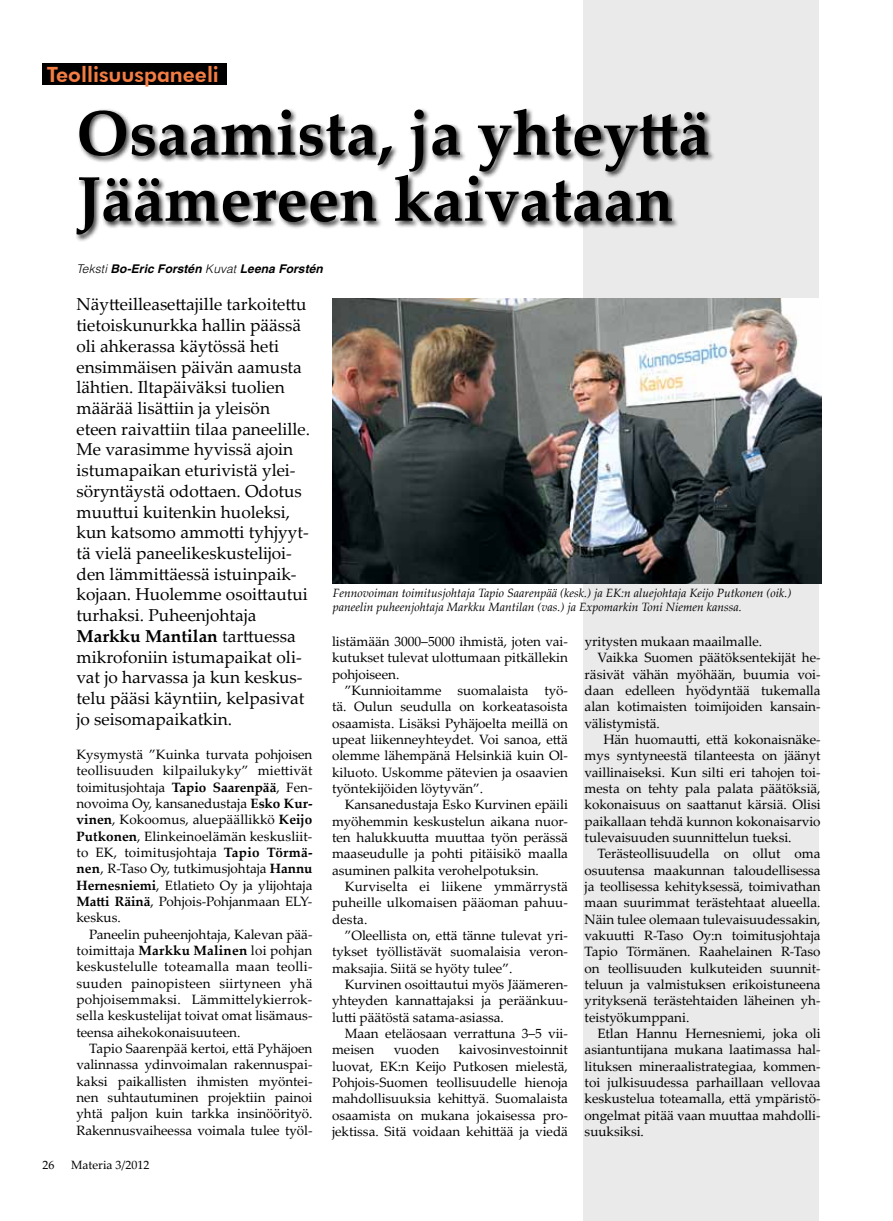
<style>
.page{position:relative;width:893px;height:1221px;background:#fff}
.page>*{position:absolute;margin:0;border:0;box-sizing:border-box;transform-origin:0 0}
.t1{font:700 63px/66px "Palatino Linotype";color:#000}
.t2{font:800 21px "Futura BT";color:#f37d43}
.t3{font:17.25px/20.7px "Palatino Linotype";color:#000}
.t4{font:13.5px/16.4px "Palatino Linotype";letter-spacing:-.005em;color:#000;text-align:justify}
.t5{font:italic 12px/13.5px "Palatino Linotype";color:#000}
.t6{font:italic 700 12px "Helvetica";letter-spacing:.01em;color:#000}
.t7{font:12px "Palatino Linotype";color:#000}
.s1{font-weight:300}
.s2{font-weight:700}
</style>
<div class="page">
<div style="left:583px;top:0;width:236px;height:1220px;background:#eaeaeb"></div>
<div style="left:43px;top:64px;width:184px;height:21px;background:#000"></div>
<div style="left:75px;top:107px;width:641px;height:135px;background:#000;opacity:.75"></div>
<img style="left:333px;top:299px;width:489px;height:284px">
<h2 class="t2" style="left:47px;top:62px;width:173px">Teollisuuspaneeli</h2>
<h1 class="t1" style="left:76px;top:98px;width:635px">Osaamista, ja yhteyttä<br>Jäämereen kaivataan</h1>
<p class="t6" style="left:76px;top:261px;width:248px"><span class="s1">Teksti</span> Bo-Eric Forstén <span class="s1">Kuvat</span> Leena Forstén</p>
<p class="t3" style="left:76px;top:293px;width:235px">Näytteilleasettajille tarkoitettu tietoiskunurkka hallin päässä oli ahkerassa käytössä heti ensimmäisen päivän aamusta lähtien. Iltapäiväksi tuolien määrää lisättiin ja yleisön eteen raivattiin tilaa paneelille.<br>Me varasimme hyvissä ajoin istumapaikan eturivistä ylei&shy;söryntäystä odottaen. Odotus muuttui kuitenkin huoleksi, kun katsomo ammotti tyhjyyt&shy;tä vielä paneelikeskustelijoi&shy;den lämmittäessä istuinpaik&shy;kojaan. Huolemme osoittautui turhaksi. Puheenjohtaja<br><span class="s2">Markku Mantilan</span> tarttuessa mikrofoniin istumapaikat oli&shy;vat jo harvassa ja kun keskus&shy;telu pääsi käyntiin, kelpasivat jo seisomapaikatkin.</p>
<p class="t4" style="left:76px;top:745px;width:238px">Kysymystä ”Kuinka turvata pohjoisen teollisuuden kilpailukyky” miettivät toimitusjohtaja <span class="s2">Tapio Saarenpää</span>, Fen&shy;novoima Oy, kansanedustaja <span class="s2">Esko Kur&shy;vinen</span>, Kokoomus, aluepäällikkö <span class="s2">Keijo Putkonen</span>, Elinkeinoelämän keskusliit&shy;to EK, toimitusjohtaja <span class="s2">Tapio Törmä&shy;nen</span>, R-Taso Oy, tutkimusjohtaja <span class="s2">Hannu Hernesniemi</span>, Etlatieto Oy ja ylijohtaja <span class="s2">Matti Räinä</span>, Pohjois-Pohjanmaan ELY&shy;keskus.</p>
<p class="t4" style="left:76px;top:925px;width:238px;text-indent:13px">Paneelin puheenjohtaja, Kalevan pää&shy;toimittaja <span class="s2">Markku Malinen</span> loi pohjan keskustelulle toteamalla maan teolli&shy;suuden painopisteen siirtyneen yhä pohjoisemmaksi. Lämmittelykierrok&shy;sella keskustelijat toivat omat lisämaus&shy;teensa aihekokonaisuuteen.</p>
<p class="t4" style="left:76px;top:1039px;width:238px;text-indent:13px">Tapio Saarenpää kertoi, että Pyhäjoen valinnassa ydinvoimalan rakennuspai&shy;kaksi paikallisten ihmisten myöntei&shy;nen suhtautuminen projektiin painoi yhtä paljon kuin tarkka insinöörityö.<br>Rakennusvaiheessa voimala tulee työl-</p>
<p class="t7" style="left:42px;top:1155px;width:13px">26</p>
<p class="t7" style="left:71px;top:1155px;width:80px">Materia 3/2012</p>
<p class="t5" style="left:333px;top:585px;width:460px">Fennovoiman toimitusjohtaja Tapio Saarenpää (kesk.) ja EK:n aluejohtaja Keijo Putkonen (oik.) paneelin puheenjohtaja Markku Mantilan (vas.) ja Expomarkin Toni Niemen kanssa.</p>
<p class="t4" style="left:332px;top:632px;width:238px">listämään 3000–5000 ihmistä, joten vai&shy;kutukset tulevat ulottumaan pitkällekin pohjoiseen.</p>
<p class="t4" style="left:332px;top:681px;width:238px;text-indent:13px">”Kunnioitamme suomalaista työ&shy;tä. Oulun seudulla on korkeatasoista osaamista. Lisäksi Pyhäjoelta meillä on upeat liikenneyhteydet. Voi sanoa, että olemme lähempänä Helsinkiä kuin Ol&shy;kiluoto. Uskomme pätevien ja osaavien työntekijöiden löytyvän”.</p>
<p class="t4" style="left:332px;top:796px;width:238px;text-indent:13px">Kansanedustaja Esko Kurvinen epäili myöhemmin keskustelun aikana nuor&shy;ten halukkuutta muuttaa työn perässä maaseudulle ja pohti pitäisikö maalla asuminen palkita verohelpotuksin.</p>
<p class="t4" style="left:332px;top:877px;width:238px;text-indent:13px">Kurviselta ei liikene ymmärrystä puheille ulkomaisen pääoman pahuu&shy;desta.</p>
<p class="t4" style="left:332px;top:926px;width:238px;text-indent:13px">”Oleellista on, että tänne tulevat yri&shy;tykset työllistävät suomalaisia veron&shy;maksajia. Siitä se hyöty tulee”.</p>
<p class="t4" style="left:332px;top:975px;width:238px;text-indent:13px">Kurvinen osoittautui myös Jäämeren&shy;yhteyden kannattajaksi ja peräänkuu&shy;lutti päätöstä satama-asiassa.</p>
<p class="t4" style="left:332px;top:1024px;width:238px;text-indent:13px">Maan eteläosaan verrattuna 3–5 vii&shy;meisen</p>
<p class="t4" style="left:332px;top:1040px;width:238px;text-indent:127px">kaivosinvestoinnit luovat, EK:n Keijo Putkosen mielestä, Pohjois-Suomen teollisuudelle hienoja mahdollisuuksia kehittyä. Suomalaista osaamista on mukana jokaisessa pro&shy;jektissa. Sitä voidaan kehittää ja viedä</p>
<p class="t4" style="left:394px;top:1040px;width:47px">vuoden</p>
<p class="t4" style="left:585px;top:632px;width:179px">yritysten mukaan maailmalle.</p>
<p class="t4" style="left:597px;top:649px;width:225px">Vaikka Suomen päätöksentekijät he-</p>
<p class="t4" style="left:585px;top:665px;width:238px">räsivät vähän myöhään, buumia voi-</p>
<p class="t4" style="left:585px;top:681px;width:237px">daan edelleen hyödyntää tukemalla</p>
<p class="t4" style="left:585px;top:698px;width:238px">alan kotimaisten toimijoiden kansain-</p>
<p class="t4" style="left:585px;top:714px;width:77px">välistymistä.</p>
<p class="t4" style="left:603px;top:730px;width:219px">Hän huomautti, että kokonaisnäke-</p>
<p class="t4" style="left:585px;top:747px;width:237px">mys syntyneestä tilanteesta on jäänyt</p>
<p class="t4" style="left:585px;top:763px;width:238px">vaillinaiseksi. Kun silti eri tahojen toi-</p>
<p class="t4" style="left:585px;top:779px;width:237px">mesta on tehty pala palata päätöksiä,</p>
<p class="t4" style="left:585px;top:796px;width:237px">kokonaisuus on saattanut kärsiä. Olisi</p>
<p class="t4" style="left:585px;top:812px;width:237px">paikallaan tehdä kunnon kokonaisarvio</p>
<p class="t4" style="left:585px;top:828px;width:209px">tulevaisuuden suunnittelun tueksi.</p>
<p class="t4" style="left:597px;top:845px;width:225px">Terästeollisuudella on ollut oma</p>
<p class="t4" style="left:585px;top:861px;width:237px">osuutensa maakunnan taloudellisessa</p>
<p class="t4" style="left:585px;top:877px;width:237px">ja teollisessa kehityksessä, toimivathan</p>
<p class="t4" style="left:585px;top:894px;width:237px">maan suurimmat terästehtaat alueella.</p>
<p class="t4" style="left:585px;top:910px;width:237px">Näin tulee olemaan tulevaisuudessakin,</p>
<p class="t4" style="left:585px;top:926px;width:237px">vakuutti R-Taso Oy:n toimitusjohtaja</p>
<p class="t4" style="left:585px;top:943px;width:237px">Tapio Törmänen. Raahelainen R-Taso</p>
<p class="t4" style="left:585px;top:959px;width:237px">on teollisuuden kulkuteiden suunnit-</p>
<p class="t4" style="left:585px;top:975px;width:237px">teluun ja valmistuksen erikoistuneena</p>
<p class="t4" style="left:585px;top:992px;width:238px">yrityksenä terästehtaiden läheinen yh-</p>
<p class="t4" style="left:585px;top:1008px;width:106px">teistyökumppani.</p>
<p class="t4" style="left:597px;top:1024px;width:225px">Etlan Hannu Hernesniemi, joka oli</p>
<p class="t4" style="left:585px;top:1041px;width:238px">asiantuntijana mukana laatimassa hal-</p>
<p class="t4" style="left:585px;top:1057px;width:238px">lituksen mineraalistrategiaa, kommen-</p>
<p class="t4" style="left:585px;top:1073px;width:237px">toi julkisuudessa parhaillaan vellovaa</p>
<p class="t4" style="left:585px;top:1089px;width:238px">keskustelua toteamalla, että ympäristö-</p>
<p class="t4" style="left:585px;top:1106px;width:238px">ongelmat pitää vaan muuttaa mahdolli-</p>
<p class="t4" style="left:585px;top:1122px;width:61px">suuksiksi.</p>
</div>
